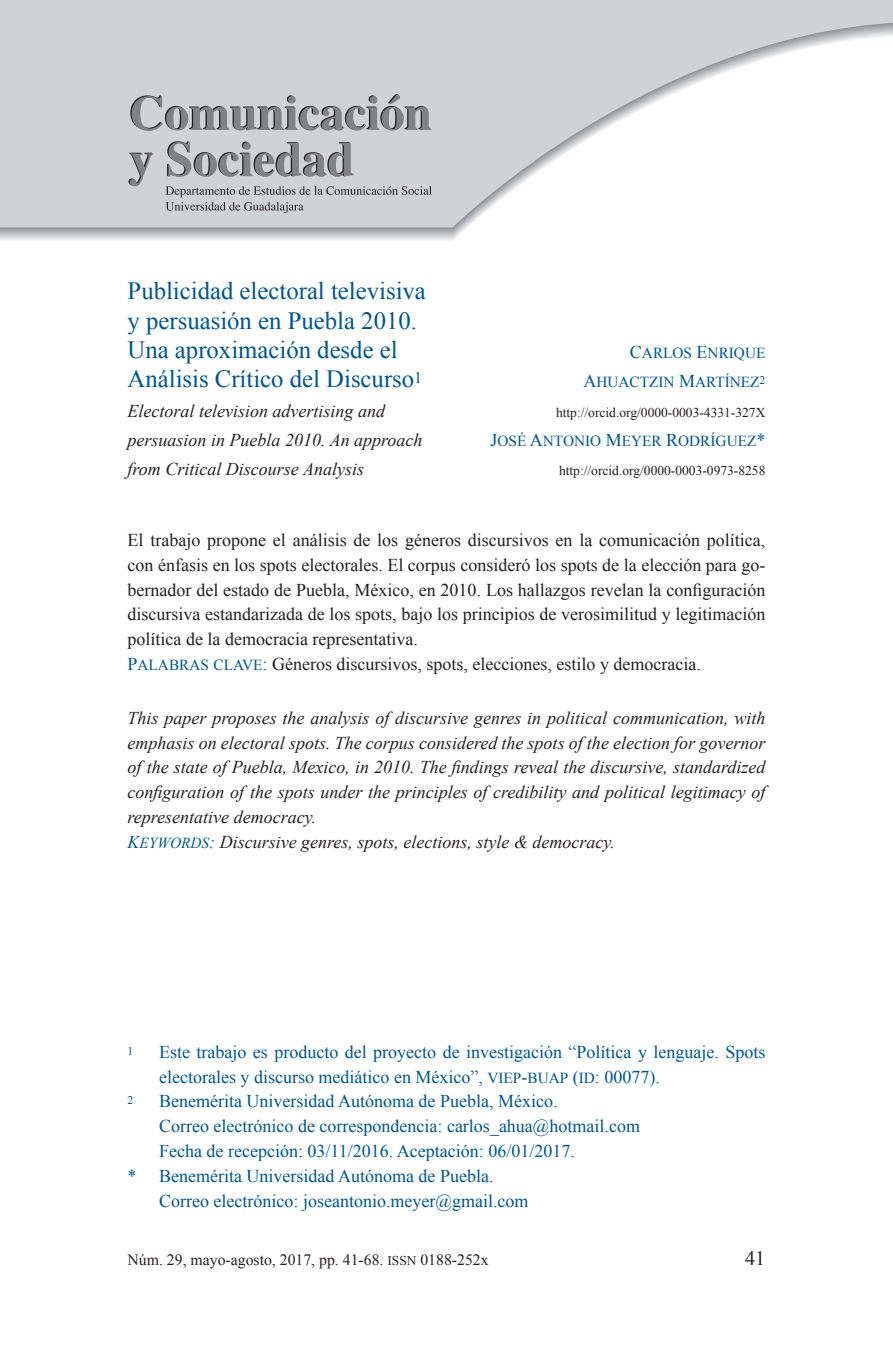
<style>
.page{position:relative;width:893px;height:1372px;background:#fff}
.page>*{position:absolute;margin:0;border:0;box-sizing:border-box;transform-origin:0 0}
._04_Texto{font:24.75px/29.2px "Times New Roman";color:#00548e}
.t1{font:20.25px "Times New Roman";color:#231f20}
._04_Texto-2{font:italic 18px/24.8px "Times New Roman";color:#231f20}
._04_Texto-3{font:18px/24.8px "Times New Roman";color:#231f20;text-align:justify}
._08_Notas_a_pie{font:18px/24.8px "Times New Roman";color:#00548e}
.t2{font:15.75px "Times New Roman";color:#231f20}
._02_Autores{font:15.3px "Times New Roman PSMT SC850";color:#00548e}
._04_Texto-4{font:13.5px "Times New Roman";color:#231f20}
._08_Notas_a_pie-2{font:11.7px "Times New Roman";color:#00548e}
.s1{font-size:18px}
.s2{font-family:"Times New Roman PSMT SC850";color:#00548e}
.s3{font-family:"Times New Roman PSMT SC850";font-size:15.3px;color:#00548e}
.s4{font-family:"Times New Roman PS Italic MT SC850";font-style:normal;color:#00548e}
.s5{font-family:"Times New Roman PS Italic MT SC850";font-style:normal;font-size:15.3px;color:#00548e}
.s6{font-family:"Times New Roman PSMT SC850";font-size:15.3px}
.s7{font-family:"Times New Roman PSMT SC850"}
.s8{font-family:"Times New Roman PSMT SC850";font-size:13.28px}
</style>
<div class="page">
<svg style="left:0;top:0;width:893px;height:227px;fill:#d1d2d4"></svg>
<svg style="left:130px;top:94px;width:301px;height:37px;background:#a9aaac"></svg>
<svg style="left:128px;top:153px;width:25px;height:33px"></svg>
<svg style="left:167px;top:141px;width:187px;height:36px;background:#a5a6a8"></svg>
<svg style="left:166px;top:186px;width:266px;height:27px;background:#bcbcbe"></svg>
<p class="_04_Texto" style="left:128px;top:276px;width:300px">Publicidad electoral televisiva y persuasión en Puebla 2010.<br>Una aproximación desde el<br>Análisis Crítico del Discurso<sup>1</sup></p>
<p class="_04_Texto-2" style="left:128px;top:395px;width:296px;line-height:29.2px">Electoral television advertising and persuasion in Puebla 2010. An approach from Critical Discourse Analysis</p>
<p class="_02_Autores" style="left:630px;top:342px;width:137px"><span class="s1">C</span>ARLOS <span class="s1">E</span>NRIQUE</p>
<p class="_02_Autores" style="left:583px;top:372px;width:184px"><span class="s1">A</span>HUACTZIN <span class="s1">M</span>ARTÍNEZ<sup>2</sup></p>
<p class="_04_Texto-4" style="left:556px;top:403px;width:211px">http://orcid.org/0000-0003-4331-327X</p>
<p class="_02_Autores" style="left:490px;top:430px;width:276px"><span class="s1">J</span>OSÉ <span class="s1">A</span>NTONIO <span class="s1">M</span>EYER <span class="s1">R</span>ODRÍGUEZ<span class="s1">*</span></p>
<p class="_04_Texto-4" style="left:559px;top:461px;width:208px">http://orcid.org/0000-0003-0973-8258</p>
<p class="_04_Texto-3" style="left:128px;top:527px;width:639px">El trabajo propone el análisis de los géneros discursivos en la comunicación política, con énfasis en los spots electorales. El corpus consideró los spots de la elección para go&shy;bernador del estado de Puebla, México, en 2010. Los hallazgos revelan la configuración discursiva estandarizada de los spots, bajo los principios de verosimilitud y legitimación política de la democracia representativa.</p>
<p class="_04_Texto-3" style="left:128px;top:651px;width:575px"><span class="s2">P</span><span class="s3">ALABRAS CLAVE</span><span class="s2">:</span> Géneros discursivos, spots, elecciones, estilo y democracia.</p>
<p class="_04_Texto-2" style="left:128px;top:705px;width:639px;text-align:justify">This paper proposes the analysis of discursive genres in political communication, with emphasis on electoral spots. The corpus considered the spots of the election for governor of the state of Puebla, Mexico, in 2010. The findings reveal the discursive, standardized configuration of the spots under the principles of credibility and political legitimacy of representative democracy.</p>
<p class="_04_Texto-2" style="left:128px;top:828px;width:489px"><span class="s4">K</span><span class="s5">EYWORDS</span><span class="s4">:</span> Discursive genres, spots, elections, style &amp; democracy.</p>
<p class="_08_Notas_a_pie-2" style="left:128px;top:1042px;width:7px">1</p>
<p class="_08_Notas_a_pie" style="left:159px;top:1039px;width:608px">Este trabajo es producto del proyecto de investigación “Política y lenguaje. Spots electorales y discurso mediático en México”, <span class="s6">VIEP</span><span class="s7">-</span><span class="s6">BUAP</span> <span class="s7">(</span><span class="s6">ID</span>: 00077).</p>
<p class="_08_Notas_a_pie-2" style="left:128px;top:1092px;width:7px">2</p>
<p class="_08_Notas_a_pie" style="left:159px;top:1088px;width:400px">Benemérita Universidad Autónoma de Puebla, México.</p>
<p class="_08_Notas_a_pie" style="left:159px;top:1113px;width:482px">Correo electrónico de correspondencia: carlos_ahua@hotmail.com</p>
<p class="_08_Notas_a_pie" style="left:159px;top:1138px;width:417px">Fecha de recepción: 03/11/2016. Aceptación: 06/01/2017.</p>
<p class="_08_Notas_a_pie" style="left:128px;top:1162px;width:367px">* Benemérita Universidad Autónoma de Puebla.</p>
<p class="_08_Notas_a_pie" style="left:159px;top:1187px;width:371px">Correo electrónico: joseantonio.meyer@gmail.com</p>
<p class="t2" style="left:128px;top:1249px;width:363px">Núm. 29, mayo-agosto, 2017, pp. 41-68. <span class="s8">ISSN</span> 0188-252x</p>
<p class="t1" style="left:745px;top:1244px;width:22px">41</p>
</div>
